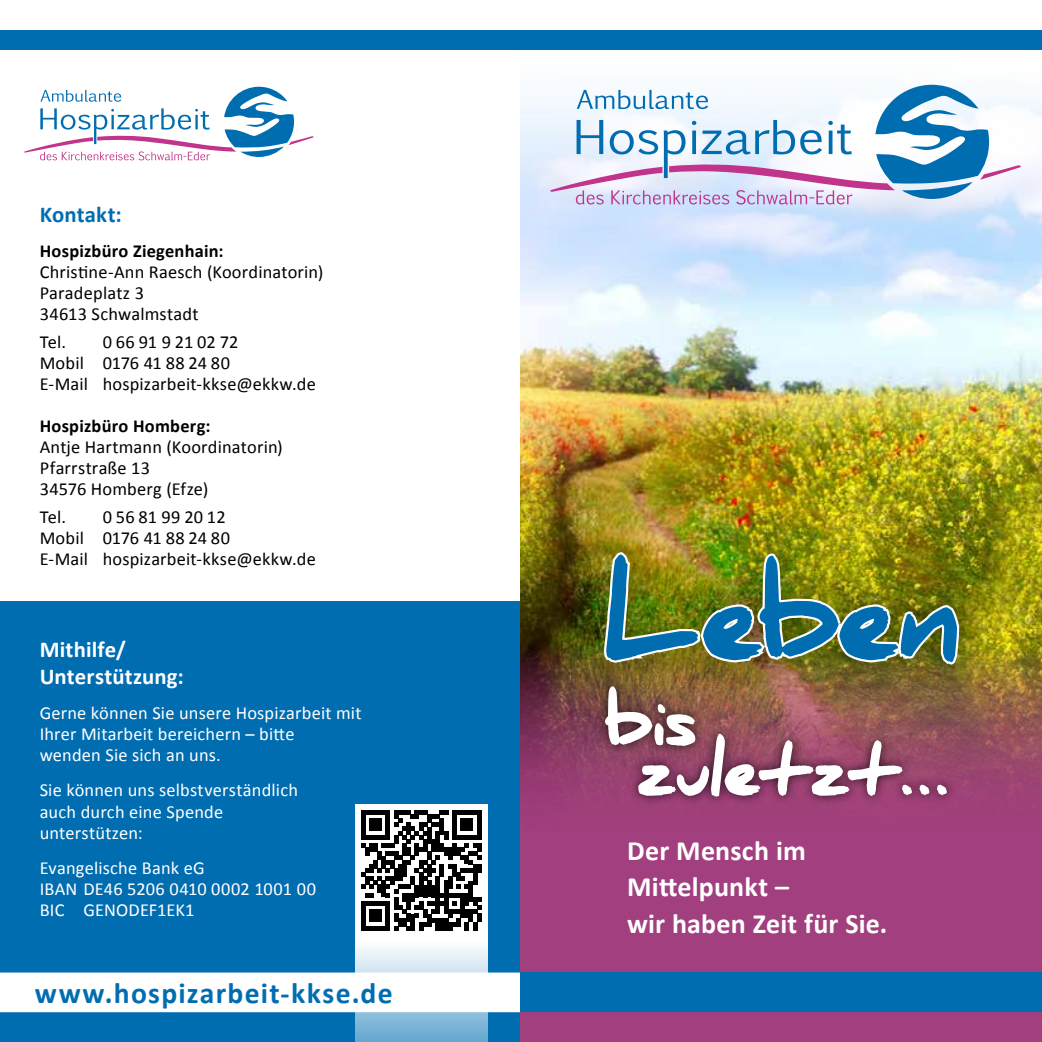
<style>
.page{position:relative;width:1042px;height:1042px;background:#fff}
.page>*{position:absolute;margin:0;border:0;box-sizing:border-box;transform-origin:0 0}
.t1{font:900 117.6px "Daniel";letter-spacing:-.055em;color:#006db1;scale:.87 1}
.t2{font:900 66.5px/49px "Daniel";letter-spacing:-.05em;color:#fff}
.t3{font:700 29.57px "Calibri";letter-spacing:.04em;color:#006db1}
.t4{font:700 28px/36.8px "Calibri";letter-spacing:.005em;color:#fff}
.t5{font:700 22.75px/27.3px "Calibri";letter-spacing:.01em;color:#fff}
.t6{font:700 22.75px "Calibri";letter-spacing:.005em;color:#006db1}
.t7{font:18.38px/21px "Calibri";letter-spacing:.01em;color:#000}
.t8{font:18.38px/21px "Calibri";letter-spacing:.01em;color:#fff}
.t9{font:700 18.38px "Calibri";letter-spacing:.015em;color:#000}
</style>
<div class="page">
<div style="left:0;top:601px;width:521px;height:441px;background:#006db1"></div>
<svg style="left:0;top:970px;width:521px;height:45px;background:#e0edf5"></svg>
<div style="left:521px;top:501px;width:521px;height:541px;background:#a23f7e"></div>
<img style="left:521px;top:84px;width:521px;height:711px">
<svg style="left:355px;top:804px;width:132px;height:238px;background:#d9e8f2"></svg>
<svg style="left:361px;top:810px;width:120px;height:120px;background:#636363"></svg>
<svg style="left:550px;top:85px;width:471px;height:120px"></svg>
<div style="left:0;top:30px;width:1042px;height:20px;background:#006db1"></div>
<div style="left:521px;top:972px;width:521px;height:40px;background:#006db1"></div>
<svg style="left:24px;top:87px;width:289px;height:73px"></svg>
<div style="left:563px;top:513px;width:438px;height:191px;background:#000;opacity:.5"></div>
<img style="left:603px;top:545px;width:357px;height:167px">
<div style="left:595px;top:676px;width:362px;height:130px;background:#000;opacity:.75"></div>
<p class="t6" style="left:40px;top:200px;width:84px">Kontakt:</p>
<p class="t9" style="left:40px;top:240px;width:185px">Hospizbüro Ziegenhain:</p>
<p class="t7" style="left:40px;top:261px;width:285px">Christine-Ann Raesch (Koordinatorin)<br>Paradeplatz 3<br>34613 Schwalmstadt</p>
<p class="t7" style="left:40px;top:331px;width:28px">Tel.</p>
<p class="t7" style="left:40px;top:331px;width:278px;text-indent:63px">06691 9210272<br>Mobil 0176 41 88 24 80<br>E-Mail hospizarbeit-kkse@ekkw.de</p>
<p class="t9" style="left:40px;top:415px;width:172px">Hospizbüro Homberg:</p>
<p class="t7" style="left:40px;top:436px;width:245px">Antje Hartmann (Koordinatorin)<br>Pfarrstraße 13<br>34576 Homberg (Efze)</p>
<p class="t7" style="left:40px;top:506px;width:28px">Tel.</p>
<p class="t7" style="left:40px;top:506px;width:278px;text-indent:63px">0 56 81 99 20 12<br>Mobil 0176 41 88 24 80<br>E-Mail hospizarbeit-kkse@ekkw.de</p>
<p class="t5" style="left:40px;top:635px;width:146px">Mithilfe/<br>Unterstützung:</p>
<p class="t8" style="left:40px;top:702px;width:323px">Gerne können Sie unsere Hospizarbeit mit<br>Ihrer Mitarbeit bereichern – bitte<br>wenden Sie sich an uns.</p>
<p class="t8" style="left:40px;top:779px;width:260px">Sie können uns selbstverständlich auch durch eine Spende unterstützen:</p>
<p class="t8" style="left:40px;top:856px;width:278px">Evangelische Bank eG<br>IBAN DE46 5206 0410 0002 1001 00<br>BIC GENODEF1EK1</p>
<h3 class="t3" style="left:35px;top:975px;width:359px">www.hospizarbeit-kkse.de</h3>
<h1 class="t1" style="left:604px;top:550px;width:413px">Leben</h1>
<h2 class="t2" style="left:637px;top:698px;width:313px;text-indent:-33px">bis zuletzt...</h2>
<h3 class="t4" style="left:627px;top:830px;width:262px">Der Mensch im<br>Mittelpunkt –<br>wir haben Zeit für Sie.</h3>
</div>
